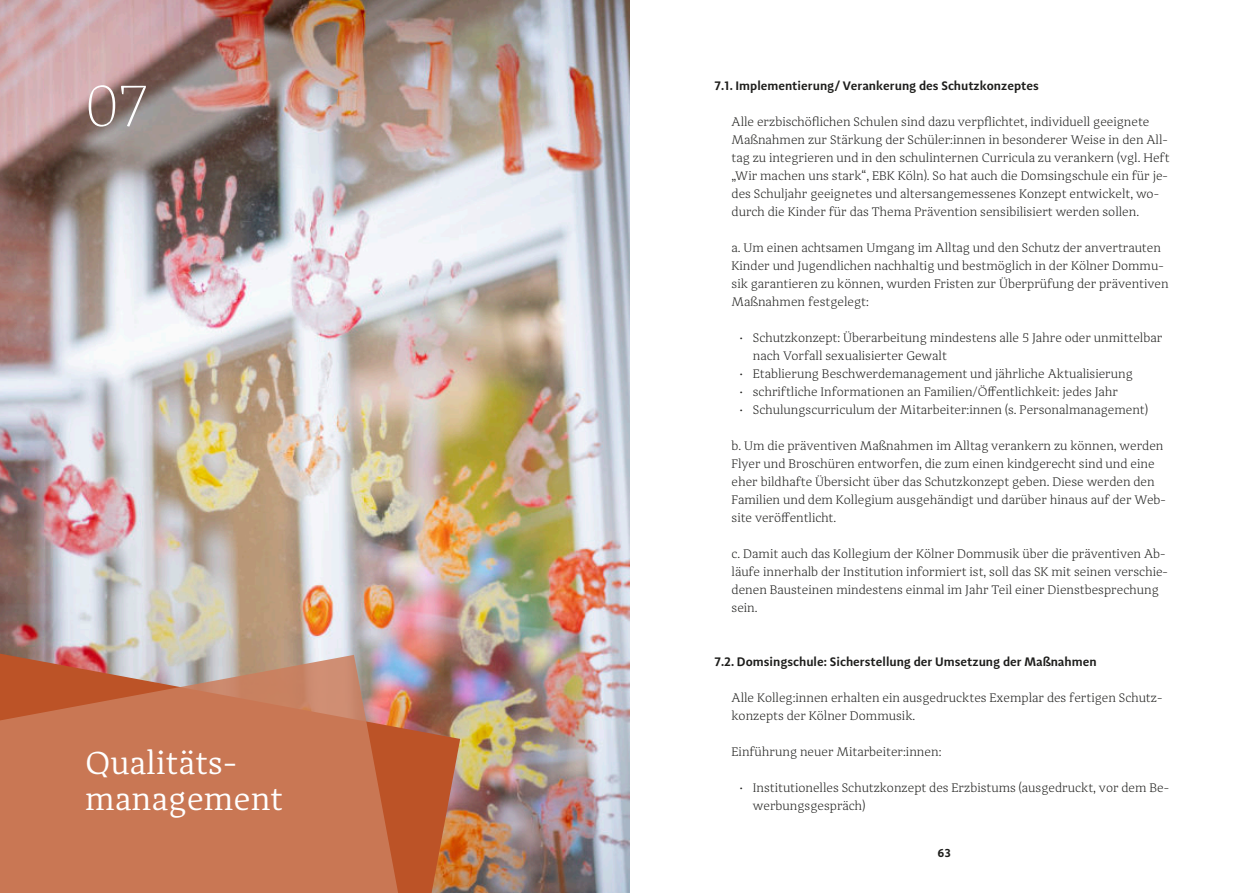
<style>
.page{position:relative;width:1259px;height:893px;background:#fff}
.page>*{position:absolute;margin:0;border:0;box-sizing:border-box;transform-origin:0 0}
.t1{font:100 60px "Adagio Serif";color:#fff}
.t2{font:33px/36px "Adagio Serif";color:#fff}
.t3{font:300 12.75px/18px "Adagio Serif";color:#1d1d1b}
.t4{font:600 12.75px "Adagio Sans";color:#1d1d1b}
.t5{font:600 12px "Adagio Sans";color:#1d1d1b}
</style>
<div class="page">
<img style="left:0;top:0;width:629px;height:893px">
<img style="left:0;top:622px;width:460px;height:271px">
<svg style="left:0;top:655px;width:420px;height:238px;background:#c67757"></svg>
<h1 class="t1" style="left:85px;top:78px;width:64px">07</h1>
<h2 class="t2" style="left:85px;top:747px;width:199px">Qualitäts&shy;management</h2>
<p class="t4" style="left:714px;top:80px;width:326px">7.1. Implementierung/ Verankerung des Schutzkonzeptes</p>
<p class="t3" style="left:731px;top:113px;width:439px">Alle erzbischöflichen Schulen sind dazu verpflichtet, individuell geeignete Maßnahmen zur Stärkung der Schüler:innen in besonderer Weise in den All&shy;tag zu integrieren und in den schulinternen Curricula zu verankern (vgl. Heft „Wir machen uns stark“, EBK Köln). So hat auch die Domsingschule ein für je&shy;des Schuljahr geeignetes und altersangemessenes Konzept entwickelt, wo&shy;durch die Kinder für das Thema Prävention sensibilisiert werden sollen.</p>
<p class="t3" style="left:731px;top:239px;width:438px">a. Um einen achtsamen Umgang im Alltag und den Schutz der anvertrauten Kinder und Jugendlichen nachhaltig und bestmöglich in der Kölner Dommu&shy;sik garantieren zu können, wurden Fristen zur Überprüfung der präventiven Maßnahmen festgelegt:</p>
<p class="t3" style="left:753px;top:329px;width:411px;text-indent:-13px">• Schutzkonzept: Überarbeitung mindestens alle 5 Jahre oder unmittelbar nach Vorfall sexualisierter Gewalt</p>
<p class="t3" style="left:740px;top:365px;width:394px">• Etablierung Beschwerdemanagement und jährliche Aktualisierung</p>
<p class="t3" style="left:740px;top:383px;width:379px">• schriftliche Informationen an Familien/Öffentlichkeit: jedes Jahr</p>
<p class="t3" style="left:740px;top:401px;width:409px">• Schulungscurriculum der Mitarbeiter:innen (s. Personalmanagement)</p>
<p class="t3" style="left:731px;top:437px;width:436px">b. Um die präventiven Maßnahmen im Alltag verankern zu können, werden Flyer und Broschüren entworfen, die zum einen kindgerecht sind und eine eher bildhafte Übersicht über das Schutzkonzept geben. Diese werden den Familien und dem Kollegium ausgehändigt und darüber hinaus auf der Web&shy;site veröffentlicht.</p>
<p class="t3" style="left:731px;top:545px;width:438px">c. Damit auch das Kollegium der Kölner Dommusik über die präventiven Ab&shy;läufe innerhalb der Institution informiert ist, soll das SK mit seinen verschie&shy;denen Bausteinen mindestens einmal im Jahr Teil einer Dienstbesprechung sein.</p>
<p class="t4" style="left:714px;top:656px;width:383px">7.2. Domsingschule: Sicherstellung der Umsetzung der Maßnahmen</p>
<p class="t3" style="left:731px;top:689px;width:432px">Alle Kolleg:innen erhalten ein ausgedrucktes Exemplar des fertigen Schutz&shy;konzepts der Kölner Dommusik.</p>
<p class="t3" style="left:731px;top:743px;width:211px">Einführung neuer Mitarbeiter:innen:</p>
<p class="t3" style="left:753px;top:779px;width:417px;text-indent:-13px">• Institutionelles Schutzkonzept des Erzbistums (ausgedruckt, vor dem Be&shy;werbungsgespräch)</p>
<p class="t5" style="left:937px;top:848px;width:15px">63</p>
</div>
